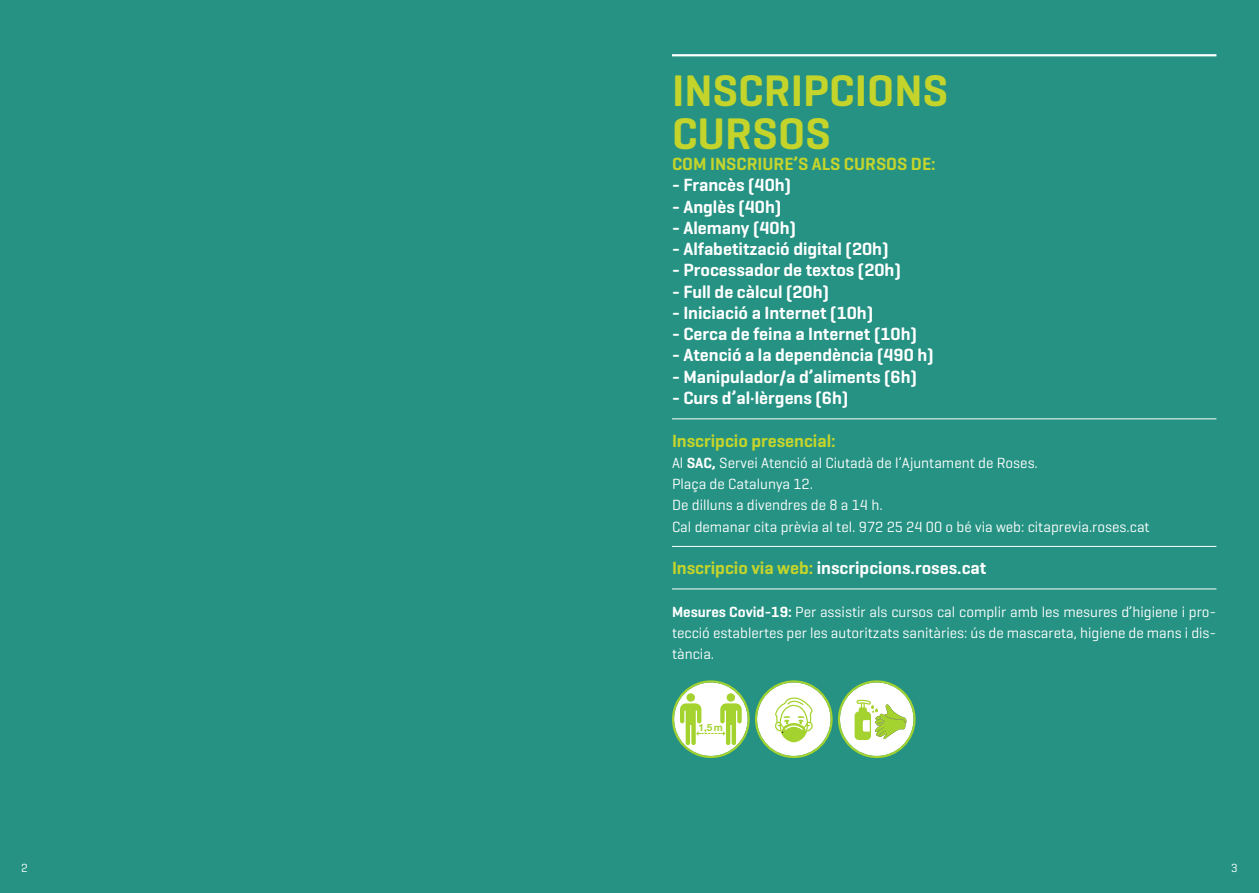
<style>
.page{position:relative;width:1259px;height:893px;background:#259283}
.page>*{position:absolute;margin:0;border:0;box-sizing:border-box;transform-origin:0 0}
.t1{font:600 45px/42.5px "Geogrotesque";color:#c4d42b}
.t2{font:600 18px "Geogrotesque";color:#fff}
.t3{font:600 18px "Geogrotesque";color:#c4d42b}
.t4{font:15px/21.3px "Geogrotesque";color:#fff}
.t5{font:12px "Geogrotesque";color:#fff}
.t6{font:700 10.05px "Helvetica Neue LT Pro";color:#a4d22e}
.s1{font-weight:600}
.s2{color:#c4d42b}
</style>
<div class="page">
<hr style="left:672px;top:54px;width:544px;height:2px;background:#fff">
<hr style="left:672px;top:418px;width:544px;height:1px;background:#fff">
<hr style="left:672px;top:546px;width:544px;height:1px;background:#fff">
<hr style="left:672px;top:588px;width:544px;height:1px;background:#fff">
<svg style="left:838px;top:680px;width:77px;height:78px"></svg>
<svg style="left:672px;top:680px;width:77px;height:78px"></svg>
<svg style="left:755px;top:680px;width:77px;height:78px"></svg>
<p class="t1" style="left:672px;top:74px;width:278px">INSCRIPCIONS<br>CURSOS</p>
<p class="t3" style="left:672px;top:157px;width:265px">COM INSCRIURE’S ALS CURSOS DE:</p>
<p class="t2" style="left:672px;top:179px;width:120px">- Francès (40h)</p>
<p class="t2" style="left:672px;top:200px;width:111px">- Anglès (40h)</p>
<p class="t2" style="left:672px;top:221px;width:125px">- Alemany (40h)</p>
<p class="t2" style="left:672px;top:243px;width:218px">- Alfabetització digital (20h)</p>
<p class="t2" style="left:672px;top:264px;width:230px">- Processador de textos (20h)</p>
<p class="t2" style="left:672px;top:285px;width:158px">- Full de càlcul (20h)</p>
<p class="t2" style="left:672px;top:306px;width:203px">- Iniciació a Internet (10h)</p>
<p class="t2" style="left:672px;top:328px;width:246px">- Cerca de feina a Internet (10h)</p>
<p class="t2" style="left:672px;top:349px;width:263px">- Atenció a la dependència (490 h)</p>
<p class="t2" style="left:672px;top:370px;width:246px">- Manipulador/a d’aliments (6h)</p>
<p class="t2" style="left:672px;top:391px;width:178px">- Curs d’al·lèrgens (6h)</p>
<p class="t3" style="left:672px;top:434px;width:165px">Inscripcio presencial:</p>
<p class="t4" style="left:672px;top:453px;width:367px">Al <span class="s1">SAC,</span> Servei Atenció al Ciutadà de l’Ajuntament de Roses.<br>Plaça de Catalunya 12.</p>
<p class="t4" style="left:672px;top:496px;width:212px">De dilluns a divendres de 8 a 14 h.</p>
<p class="t4" style="left:672px;top:517px;width:479px">Cal demanar cita prèvia al tel. 972 25 24 00 o bé via web: citaprevia.roses.cat</p>
<p class="t2" style="left:672px;top:561px;width:316px"><span class="s2">Inscripcio via web:</span> inscripcions.roses.cat</p>
<p class="t4" style="left:672px;top:602px;width:546px;text-align:justify"><span class="s1">Mesures Covid-19:</span> Per assistir als cursos cal complir amb les mesures d’higiene i pro&shy;tecció establertes per les autoritzats sanitàries: ús de mascareta, higiene de mans i dis&shy;tància.</p>
<p class="t6" style="left:698px;top:722px;width:26px">1,5m</p>
<p class="t5" style="left:21px;top:863px;width:8px">2</p>
<p class="t5" style="left:1231px;top:863px;width:8px">3</p>
</div>
